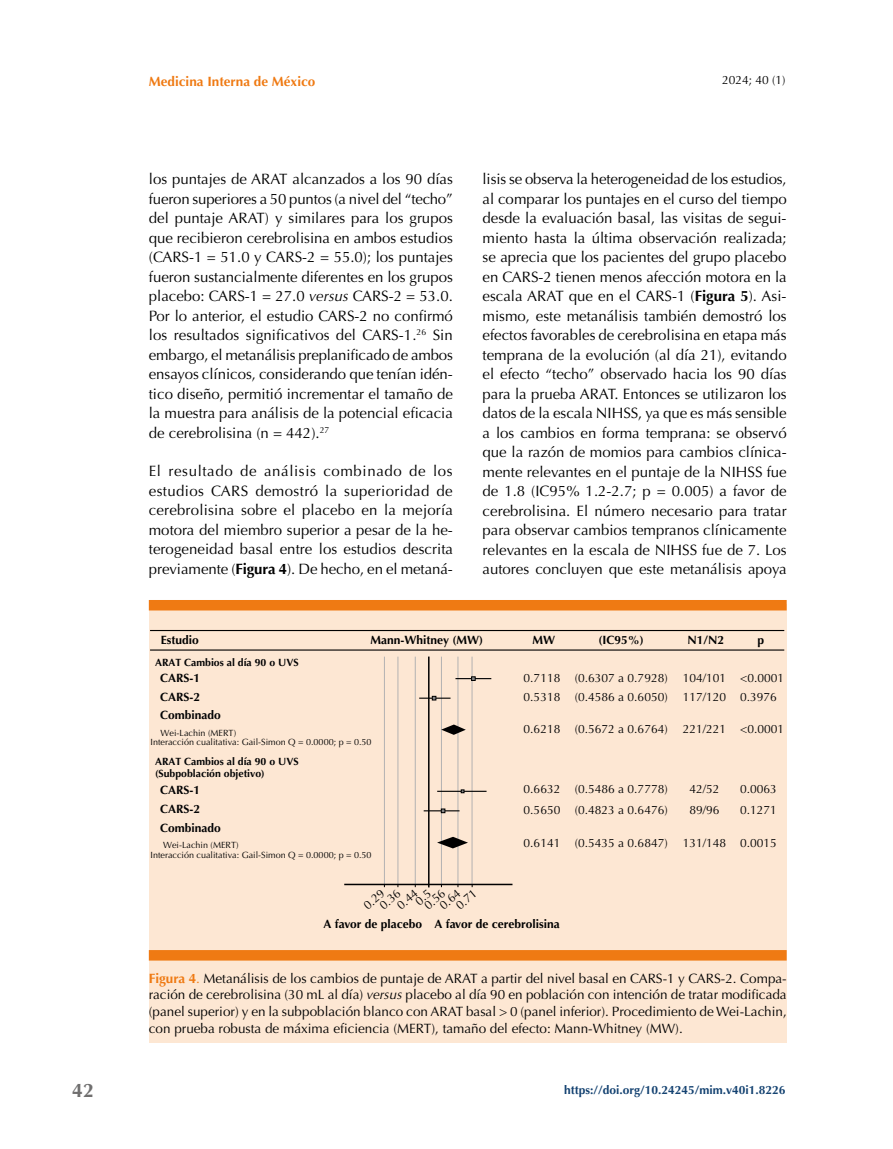
<style>
.page{position:relative;width:893px;height:1149px;background:#fff}
.page>*{position:absolute;margin:0;border:0;box-sizing:border-box;transform-origin:0 0}
.t1{font:700 19.5px "Optima";color:#706f6f}
.t2{font:15px/19.5px "Optima";color:#000;text-align:justify}
.t3{font:13.5px/16.5px "Optima";color:#000;text-align:justify}
.t4{font:700 13.5px "Optima";color:#ef7a13}
.t5{font:12px/19.5px "Optima";color:#020203}
.t6{font:700 12px "Optima";color:#000}
.t7{font:700 12px/18.6px "Optima";color:#020203}
.t8{font:700 12px "Optima";color:#144271}
.t9{font:12px "Optima";color:#000}
.t10{font:700 10.5px/11.4px "Optima";color:#020203}
.t11{font:9px/9.6px "Optima";color:#000}
.s1{font-style:italic}
.s2{font-weight:700}
.s3{font-weight:700;color:#ef7a13}
.s4{color:#ef7a13}
</style>
<div class="page">
<div style="left:149px;top:603px;width:638px;height:438px;background:#fde7d3"></div>
<div style="left:149px;top:949px;width:638px;height:11px;background:#ef7a13"></div>
<div style="left:149px;top:599px;width:638px;height:11px;background:#ef7a13"></div>
<hr style="left:428px;top:656px;width:2px;height:231px;background:#000">
<hr style="left:384px;top:656px;width:1px;height:228px;background:#b3b2b2">
<hr style="left:398px;top:656px;width:1px;height:228px;background:#b3b2b2">
<hr style="left:415px;top:656px;width:1px;height:228px;background:#b3b2b2">
<hr style="left:441px;top:656px;width:1px;height:228px;background:#b3b2b2">
<hr style="left:458px;top:656px;width:1px;height:228px;background:#b3b2b2">
<hr style="left:472px;top:656px;width:1px;height:228px;background:#b3b2b2">
<hr style="left:344px;top:883px;width:168px;height:1px;background:#000">
<hr style="left:455px;top:677px;width:36px;height:2px;background:#000">
<svg style="left:471px;top:676px;width:5px;height:4px"></svg>
<hr style="left:419px;top:697px;width:31px;height:1px;background:#000">
<svg style="left:432px;top:695px;width:4px;height:5px"></svg>
<hr style="left:424px;top:810px;width:36px;height:1px;background:#000">
<svg style="left:441px;top:808px;width:4px;height:4px"></svg>
<hr style="left:437px;top:790px;width:50px;height:1px;background:#000">
<svg style="left:437px;top:836px;width:31px;height:12px"></svg>
<svg style="left:441px;top:724px;width:25px;height:10px"></svg>
<hr style="left:150px;top:649px;width:634px;height:1px;background:#000">
<hr style="left:150px;top:629px;width:634px;height:2px;background:#000">
<svg style="left:415px;top:884px;width:16px;height:4px"></svg>
<h1 class="t1" style="left:72px;top:1079px;width:23px">42</h1>
<p class="t4" style="left:149px;top:73px;width:168px">Medicina Interna de México</p>
<p class="t9" style="left:722px;top:73px;width:65px">2024; 40 (1)</p>
<p class="t2" style="left:149px;top:169px;width:306px">los puntajes de ARAT alcanzados a los 90 días fueron superiores a 50 puntos (a nivel del “techo” del puntaje ARAT) y similares para los grupos que recibieron cerebrolisina en ambos estudios (CARS-1 = 51.0 y CARS-2 = 55.0); los puntajes fueron sustancialmente diferentes en los grupos placebo: CARS-1 = 27.0 <span class="s1">versus</span> CARS-2 = 53.0.<br>Por lo anterior, el estudio CARS-2 no confirmó los resultados significativos del CARS-1.<sup>26</sup> Sin embargo, el metanálisis preplanificado de ambos ensayos clínicos, considerando que tenían idén&shy;tico diseño, permitió incrementar el tamaño de la muestra para análisis de la potencial eficacia de cerebrolisina (n = 442).<sup>27</sup></p>
<p class="t2" style="left:149px;top:461px;width:306px">El resultado de análisis combinado de los estudios CARS demostró la superioridad de cerebrolisina sobre el placebo en la mejoría motora del miembro superior a pesar de la he&shy;terogeneidad basal entre los estudios descrita previamente (<span class="s2">Figura 4</span>). De hecho, en el metaná-</p>
<p class="t2" style="left:483px;top:169px;width:306px">lisis se observa la heterogeneidad de los estudios, al comparar los puntajes en el curso del tiempo desde la evaluación basal, las visitas de segui&shy;miento hasta la última observación realizada; se aprecia que los pacientes del grupo placebo en CARS-2 tienen menos afección motora en la escala ARAT que en el CARS-1 (<span class="s2">Figura 5</span>). Asi&shy;mismo, este metanálisis también demostró los efectos favorables de cerebrolisina en etapa más temprana de la evolución (al día 21), evitando el efecto “techo” observado hacia los 90 días para la prueba ARAT. Entonces se utilizaron los datos de la escala NIHSS, ya que es más sensible a los cambios en forma temprana: se observó que la razón de momios para cambios clínica&shy;mente relevantes en el puntaje de la NIHSS fue de 1.8 (IC95% 1.2-2.7; p = 0.005) a favor de cerebrolisina. El número necesario para tratar para observar cambios tempranos clínicamente relevantes en la escala de NIHSS fue de 7. Los autores concluyen que este metanálisis apoya</p>
<p class="t6" style="left:161px;top:632px;width:40px">Estudio</p>
<p class="t6" style="left:371px;top:632px;width:114px">Mann-Whitney (MW)</p>
<p class="t6" style="left:533px;top:632px;width:24px">MW</p>
<p class="t6" style="left:599px;top:632px;width:47px">(IC95%)</p>
<p class="t6" style="left:687px;top:632px;width:38px">N1/N2</p>
<p class="t6" style="left:757px;top:632px;width:8px">p</p>
<p class="t10" style="left:155px;top:657px;width:145px">ARAT Cambios al día 90 o UVS</p>
<p class="t5" style="left:683px;top:668px;width:45px">104/101<br>117/120</p>
<p class="t5" style="left:683px;top:719px;width:45px">221/221</p>
<p class="t7" style="left:160px;top:668px;width:62px">CARS-1<br>CARS-2<br>Combinado</p>
<p class="t5" style="left:740px;top:668px;width:45px">&lt;0.0001<br>0.3976</p>
<p class="t5" style="left:740px;top:719px;width:45px">&lt;0.0001</p>
<p class="t5" style="left:575px;top:668px;width:94px">(0.6307 a 0.7928) (0.4586 a 0.6050)</p>
<p class="t5" style="left:575px;top:719px;width:94px">(0.5672 a 0.6764)</p>
<p class="t5" style="left:524px;top:668px;width:38px">0.7118<br>0.5318</p>
<p class="t5" style="left:524px;top:719px;width:38px">0.6218</p>
<p class="t11" style="left:151px;top:727px;width:223px;text-indent:10px">Wei-Lachin (MERT)<br>Interacción cualitativa: Gail-Simon Q = 0.0000; p = 0.50</p>
<p class="t10" style="left:155px;top:756px;width:145px">ARAT Cambios al día 90 o UVS (Subpoblación objetivo)</p>
<p class="t7" style="left:160px;top:781px;width:62px">CARS-1<br>CARS-2<br>Combinado</p>
<p class="t11" style="left:151px;top:840px;width:223px;text-indent:13px">Wei-Lachin (MERT)<br>Interacción cualitativa: Gail-Simon Q = 0.0000; p = 0.50</p>
<p class="t9" style="left:377px;top:901px;width:25px;rotate:-40deg">0.36</p>
<p class="t9" style="left:394px;top:901px;width:25px;rotate:-40deg">0.44</p>
<p class="t9" style="left:421px;top:901px;width:25px;rotate:-40deg">0.56</p>
<p class="t9" style="left:437px;top:901px;width:25px;rotate:-40deg">0.64</p>
<p class="t9" style="left:361px;top:901px;width:25px;rotate:-40deg">0.29</p>
<p class="t9" style="left:453px;top:901px;width:25px;rotate:-40deg">0.71</p>
<p class="t5" style="left:524px;top:778px;width:38px;line-height:21px">0.6632<br>0.5650</p>
<p class="t5" style="left:524px;top:833px;width:38px">0.6141</p>
<p class="t6" style="left:324px;top:916px;width:238px">A favor de placebo A favor de cerebrolisina</p>
<p class="t5" style="left:575px;top:778px;width:94px;line-height:21px">(0.5486 a 0.7778) (0.4823 a 0.6476)</p>
<p class="t5" style="left:575px;top:833px;width:94px">(0.5435 a 0.6847)</p>
<p class="t5" style="left:689px;top:778px;width:32px;line-height:21px">42/52<br>89/96</p>
<p class="t5" style="left:683px;top:833px;width:45px">131/148</p>
<p class="t5" style="left:740px;top:778px;width:38px;line-height:21px">0.0063<br>0.1271</p>
<p class="t5" style="left:740px;top:833px;width:38px">0.0015</p>
<p class="t3" style="left:149px;top:969px;width:639px"><span class="s3">Figura 4</span><span class="s4">.</span> Metanálisis de los cambios de puntaje de ARAT a partir del nivel basal en CARS-1 y CARS-2. Compa&shy;ración de cerebrolisina (30 mL al día) <span class="s1">versus</span> placebo al día 90 en población con intención de tratar modificada (panel superior) y en la subpoblación blanco con ARAT basal &gt; 0 (panel inferior). Procedimiento de Wei-Lachin, con prueba robusta de máxima eficiencia (MERT), tamaño del efecto: Mann-Whitney (MW).</p>
<p class="t8" style="left:564px;top:1082px;width:223px">https://doi.org/10.24245/mim.v40i1.8226</p>
</div>
